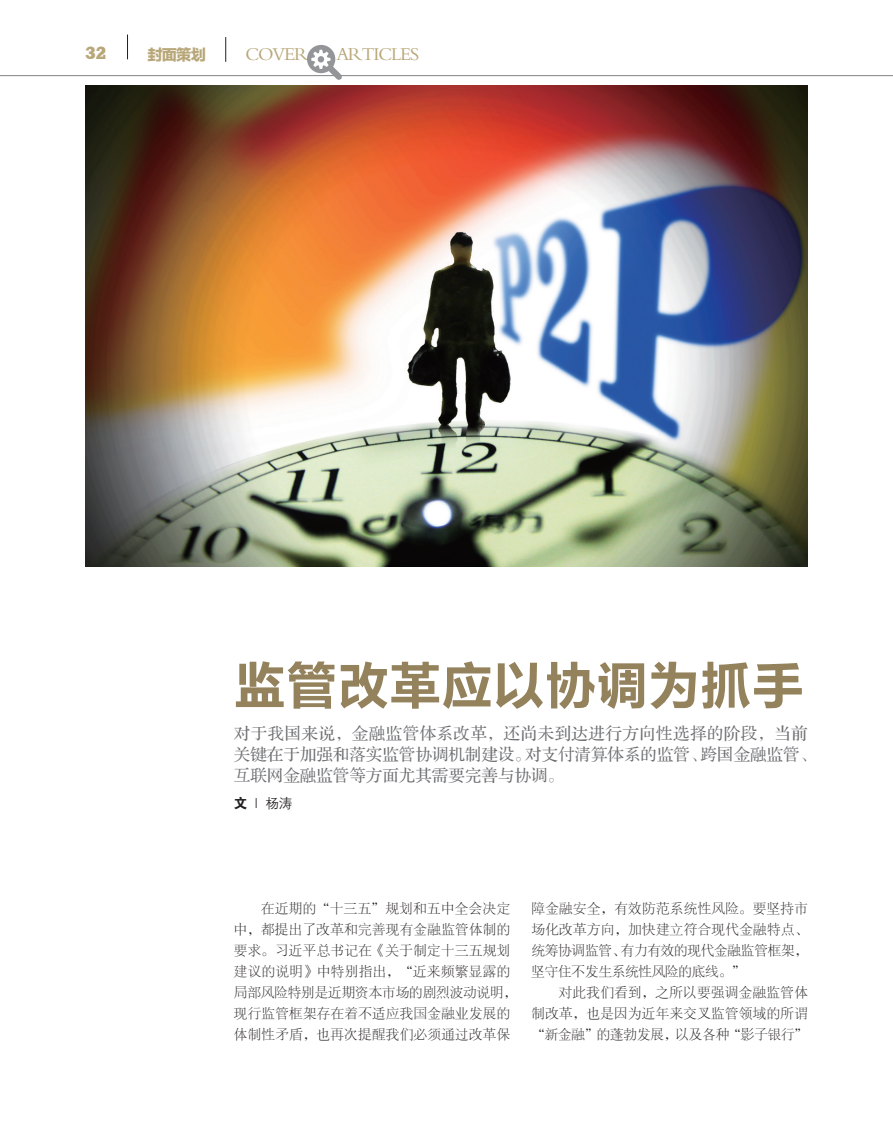
<style>
.page{position:relative;width:893px;height:1127px;background:#fff}
.page>*{position:absolute;margin:0;border:0;box-sizing:border-box;transform-origin:0 0}
.t1{font:51.75px "FZLTCHJW GB1 0";color:#93825c}
.t2{font:18.9px "FZBSJW GB1 0";letter-spacing:-.065em;color:#b8a779}
.t3{font:800 16.95px "Stymie BT";color:#b8a779}
.t4{font:16.5px/21px "FZS3 JW GB1 0";color:#6c6d70}
.t5{font:15.15px "FZLTTHK GBK1 0";color:#b8a779}
.正文{font:13.5px/21px "FZSYJW GB1 0";letter-spacing:.025em;color:#231f20;text-align:justify}
.t6{font:13.5px "FZZDXJW GB1 0";color:#231f20}
.s1{font-family:"FZDHTJW GB1 0"}
</style>
<div class="page">
<svg style="left:127px;top:35px;width:1px;height:24px"></svg>
<svg style="left:225px;top:37px;width:1px;height:25px"></svg>
<hr style="left:0;top:75px;width:893px;height:1px;background:#808285">
<svg style="left:307px;top:45px;width:35px;height:35px"></svg>
<img style="left:85px;top:85px;width:723px;height:482px">
<p class="t3" style="left:85px;top:43px;width:23px">32</p>
<p class="t5" style="left:147px;top:46px;width:60px">封面策划</p>
<h2 class="t2" style="left:246px;top:43px;width:65px">COVER</h2>
<h2 class="t2" style="left:336px;top:43px;width:85px">ARTICLES</h2>
<p class="t1" style="left:234px;top:657px;width:571px">监管改革应以协调为抓手</p>
<p class="t4" style="left:234px;top:723px;width:584px">对于我国来说，金融监管体系改革，还尚未到达进行方向性选择的阶段，当前关键在于加强和落实监管协调机制建设。对支付清算体系的监管、跨国金融监管、互联网金融监管等方面尤其需要完善与协调。</p>
<p class="t6" style="left:234px;top:796px;width:60px"><span class="s1">文</span> | 杨涛</p>
<p class="正文" style="left:234px;top:898px;width:285px;text-align:left;text-indent:27px">在近期的“十三五”规划和五中全会决定中，都提出了改革和完善现有金融监管体制的要求。习近平总书记在《关于制定十三五规划建议的说明》中特别指出，“近来频繁显露的局部风险特别是近期资本市场的剧烈波动说明，现行监管框架存在着不适应我国金融业发展的体制性矛盾，也再次提醒我们必须通过改革保</p>
<p class="正文" style="left:531px;top:898px;width:278px">障金融安全，有效防范系统性风险。要坚持市场化改革方向，加快建立符合现代金融特点、统筹协调监管、有力有效的现代金融监管框架，坚守住不发生系统性风险的底线。”</p>
<p class="正文" style="left:531px;top:982px;width:278px;text-indent:27px">对此我们看到，之所以要强调金融监管体制改革，也是因为近年来交叉监管领域的所谓“新金融”的蓬勃发展，以及各种“影子银行”</p>
</div>
